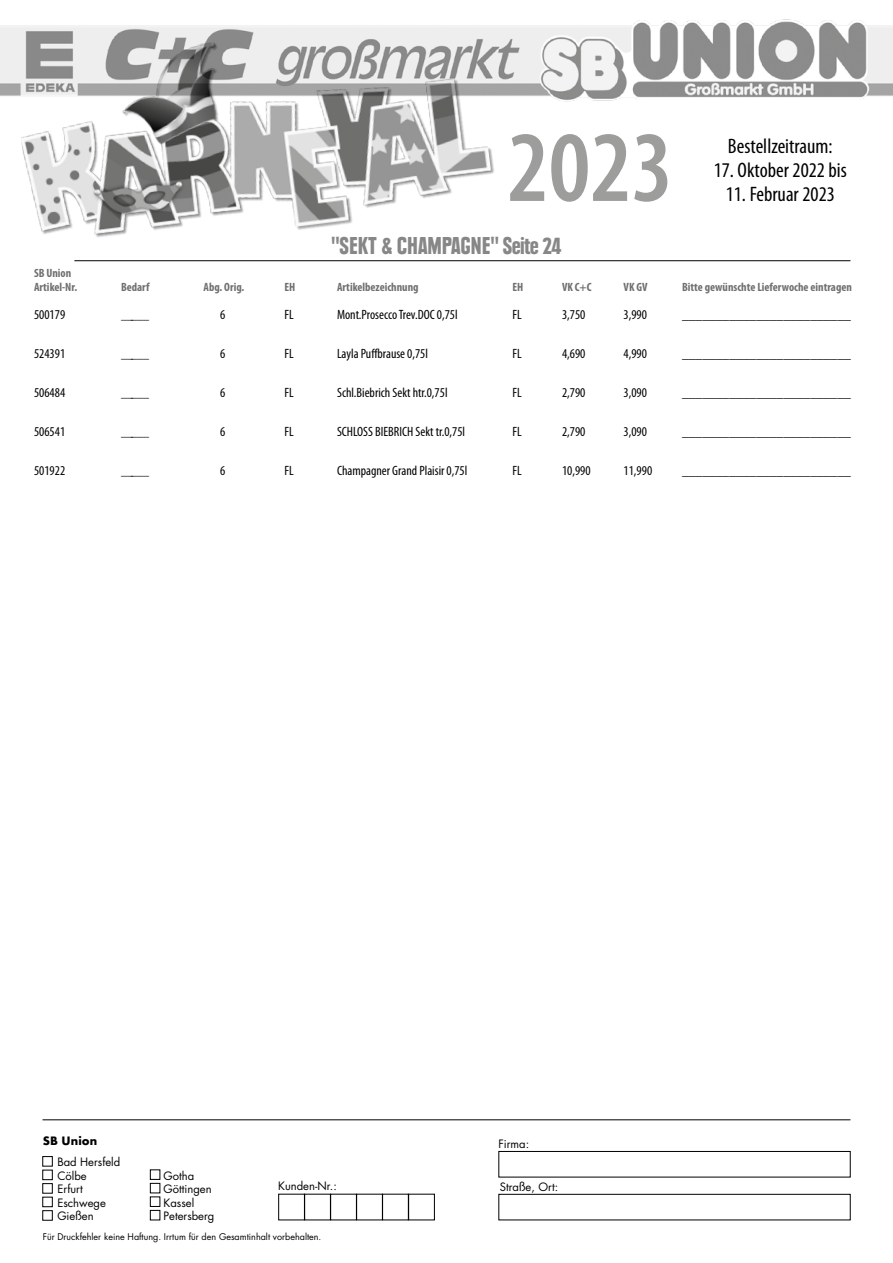
<style>
.page{position:relative;width:893px;height:1263px;background:#fff}
.page>*{position:absolute;margin:0;border:0;box-sizing:border-box;transform-origin:0 0}
.t1{font:600 condensed 101.55px "Myriad Pro";color:#9d9d9c}
.t2{font:900 condensed 24px "Plak";letter-spacing:.025em;color:#878787}
.t3{font:condensed 21px "Myriad Pro";color:#000}
.t4{font:condensed 13.5px "Myriad Pro";color:#000}
.t5{font:condensed 13.5px "Myriad";color:#000}
.t6{font:700 condensed 12px "Myriad Pro";color:#706f6f}
.t7{font:condensed 12px "Myriad";color:#000}
.t8{font:11.25px/13.5px "Futura";color:#000}
.t9{font:700 11.25px "Futura";color:#000}
.t10{font:9px "Futura";color:#000}
.s1{font-family:"Plak Com"}
</style>
<div class="page">
<img style="left:0;top:19px;width:893px;height:83px">
<hr style="left:74px;top:260px;width:776px;height:1px;background:#000">
<hr style="left:43px;top:1119px;width:807px;height:1px;background:#000">
<div style="left:499px;top:1151px;width:351px;height:26px;border:1px solid #000"></div>
<div style="left:499px;top:1194px;width:351px;height:26px;border:1px solid #000"></div>
<div style="left:356px;top:1194px;width:27px;height:26px;border:1px solid #000"></div>
<div style="left:330px;top:1194px;width:27px;height:26px;border:1px solid #000"></div>
<div style="left:304px;top:1194px;width:27px;height:26px;border:1px solid #000"></div>
<div style="left:278px;top:1194px;width:27px;height:26px;border:1px solid #000"></div>
<div style="left:408px;top:1194px;width:27px;height:26px;border:1px solid #000"></div>
<div style="left:43px;top:1156px;width:10px;height:10px;border:1px solid #000"></div>
<div style="left:43px;top:1170px;width:10px;height:10px;border:1px solid #000"></div>
<div style="left:43px;top:1183px;width:10px;height:10px;border:1px solid #000"></div>
<div style="left:43px;top:1197px;width:10px;height:10px;border:1px solid #000"></div>
<div style="left:43px;top:1210px;width:10px;height:10px;border:1px solid #000"></div>
<div style="left:150px;top:1169px;width:10px;height:10px;border:1px solid #000"></div>
<div style="left:150px;top:1183px;width:10px;height:10px;border:1px solid #000"></div>
<div style="left:150px;top:1197px;width:10px;height:10px;border:1px solid #000"></div>
<div style="left:150px;top:1210px;width:10px;height:10px;border:1px solid #000"></div>
<img style="left:12px;top:19px;width:483px;height:219px">
<h1 class="t1" style="left:507px;top:105px;width:167px">2023</h1>
<h3 class="t3" style="left:728px;top:133px;width:106px">Bestellzeitraum:</h3>
<h3 class="t3" style="left:714px;top:157px;width:135px">17. Oktober 2022 bis</h3>
<h3 class="t3" style="left:726px;top:181px;width:111px">11. Februar 2023</h3>
<p class="t6" style="left:34px;top:266px;width:39px">SB Union</p>
<h2 class="t2" style="left:332px;top:232px;width:231px"><span class="s1">"</span>SEKT &amp; CHAMPAGNE<span class="s1">"</span> Seite 24</h2>
<p class="t6" style="left:34px;top:279px;width:45px">Artikel-Nr.</p>
<p class="t6" style="left:121px;top:279px;width:30px">Bedarf</p>
<p class="t6" style="left:204px;top:279px;width:42px">Abg. Orig.</p>
<p class="t6" style="left:285px;top:279px;width:12px">EH</p>
<p class="t6" style="left:337px;top:279px;width:83px">Artikelbezeichnung</p>
<p class="t6" style="left:513px;top:279px;width:12px">EH</p>
<p class="t6" style="left:562px;top:279px;width:31px">VK C+C</p>
<p class="t6" style="left:624px;top:279px;width:25px">VK GV</p>
<p class="t6" style="left:682px;top:279px;width:171px">Bitte gewünschte Lieferwoche eintragen</p>
<p class="t4" style="left:34px;top:306px;width:33px">500179</p>
<p class="t7" style="left:121px;top:309px;width:30px">_____</p>
<p class="t4" style="left:220px;top:306px;width:7px">6</p>
<p class="t4" style="left:285px;top:306px;width:11px">FL</p>
<p class="t4" style="left:337px;top:306px;width:122px">Mont.Prosecco Trev.DOC 0,75l</p>
<p class="t4" style="left:513px;top:306px;width:11px">FL</p>
<p class="t4" style="left:562px;top:306px;width:25px">3,750</p>
<p class="t4" style="left:624px;top:306px;width:25px">3,990</p>
<p class="t5" style="left:682px;top:308px;width:170px">_________________________</p>
<p class="t4" style="left:34px;top:345px;width:33px">524391</p>
<p class="t7" style="left:121px;top:348px;width:30px">_____</p>
<p class="t4" style="left:220px;top:345px;width:7px">6</p>
<p class="t4" style="left:285px;top:345px;width:11px">FL</p>
<p class="t4" style="left:337px;top:345px;width:93px">Layla Puffbrause 0,75l</p>
<p class="t4" style="left:513px;top:345px;width:11px">FL</p>
<p class="t4" style="left:562px;top:345px;width:25px">4,690</p>
<p class="t4" style="left:624px;top:345px;width:25px">4,990</p>
<p class="t5" style="left:682px;top:347px;width:170px">_________________________</p>
<p class="t4" style="left:34px;top:384px;width:33px">506484</p>
<p class="t7" style="left:121px;top:387px;width:30px">_____</p>
<p class="t4" style="left:220px;top:384px;width:7px">6</p>
<p class="t4" style="left:285px;top:384px;width:11px">FL</p>
<p class="t4" style="left:337px;top:384px;width:112px">Schl.Biebrich Sekt htr.0,75l</p>
<p class="t4" style="left:513px;top:384px;width:11px">FL</p>
<p class="t4" style="left:562px;top:384px;width:25px">2,790</p>
<p class="t4" style="left:624px;top:384px;width:25px">3,090</p>
<p class="t5" style="left:682px;top:386px;width:170px">_________________________</p>
<p class="t4" style="left:34px;top:423px;width:33px">506541</p>
<p class="t7" style="left:121px;top:426px;width:30px">_____</p>
<p class="t4" style="left:220px;top:423px;width:7px">6</p>
<p class="t4" style="left:285px;top:423px;width:11px">FL</p>
<p class="t4" style="left:337px;top:423px;width:130px">SCHLOSS BIEBRICH Sekt tr.0,75l</p>
<p class="t4" style="left:513px;top:423px;width:11px">FL</p>
<p class="t4" style="left:562px;top:423px;width:25px">2,790</p>
<p class="t4" style="left:624px;top:423px;width:25px">3,090</p>
<p class="t5" style="left:682px;top:425px;width:170px">_________________________</p>
<p class="t4" style="left:34px;top:462px;width:33px">501922</p>
<p class="t7" style="left:121px;top:465px;width:30px">_____</p>
<p class="t4" style="left:220px;top:462px;width:7px">6</p>
<p class="t4" style="left:285px;top:462px;width:11px">FL</p>
<p class="t4" style="left:337px;top:462px;width:132px">Champagner Grand Plaisir 0,75l</p>
<p class="t4" style="left:513px;top:462px;width:11px">FL</p>
<p class="t4" style="left:562px;top:462px;width:30px">10,990</p>
<p class="t4" style="left:624px;top:462px;width:30px">11,990</p>
<p class="t5" style="left:682px;top:464px;width:170px">_________________________</p>
<p class="t9" style="left:43px;top:1132px;width:56px">SB Union</p>
<p class="t8" style="left:498px;top:1137px;width:32px">Firma:</p>
<p class="t8" style="left:57px;top:1155px;width:64px">Bad Hersfeld<br>Cölbe<br>Erfurt<br>Eschwege<br>Gießen</p>
<p class="t8" style="left:164px;top:1169px;width:52px">Gotha<br>Göttingen<br>Kassel<br>Petersberg</p>
<p class="t8" style="left:278px;top:1179px;width:60px">Kunden-Nr.:</p>
<p class="t8" style="left:500px;top:1180px;width:60px">Straße, Ort:</p>
<p class="t10" style="left:43px;top:1231px;width:280px">Für Druckfehler keine Haftung. Irrtum für den Gesamtinhalt vorbehalten.</p>
</div>
